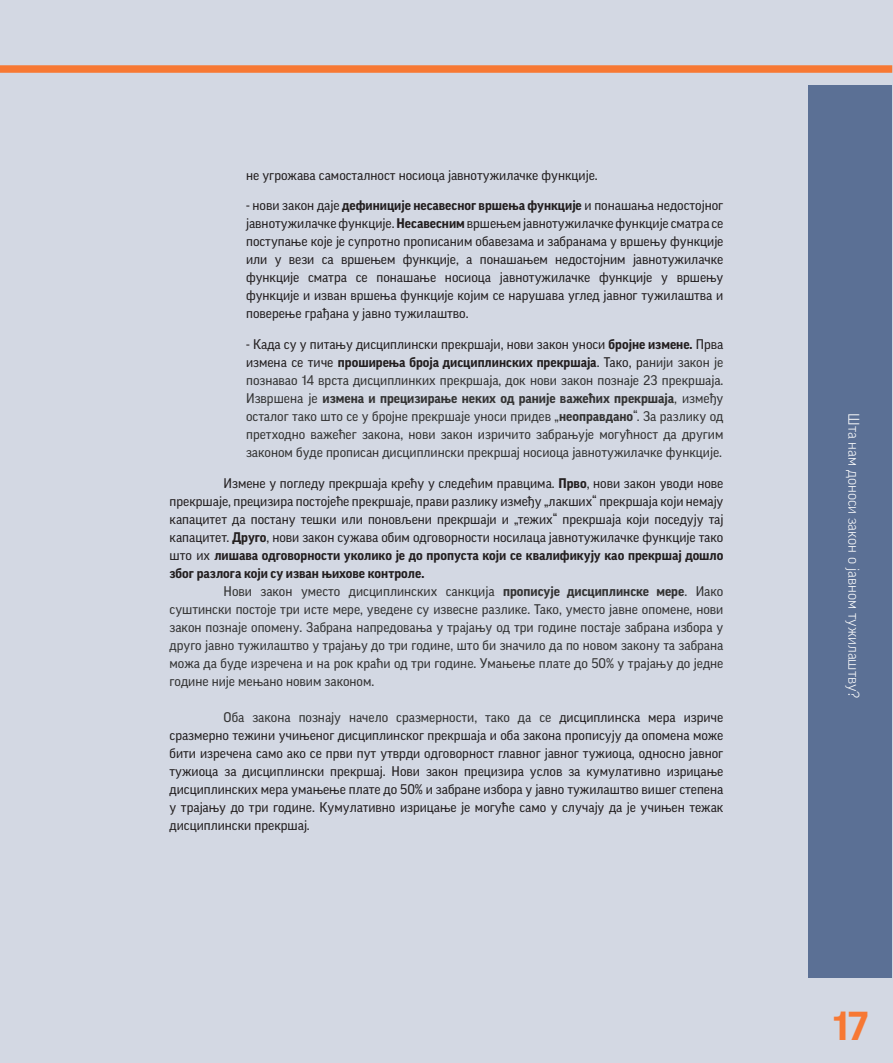
<style>
.page{position:relative;width:893px;height:1063px;background:#d3d8e3}
.page>*{position:absolute;margin:0;border:0;box-sizing:border-box;transform-origin:0 0}
.t1{font:700 39px "Good Pro";color:#f77833}
.t2{font:300 15px "Good Pro";color:#fff}
.t3{font:13.5px/18px "Good Pro News";color:#231f20;text-align:justify}
.t4{font:13.5px/18px "Good Pro News";color:#333;text-align:justify}
.s1{font-family:"Good Pro";font-weight:700}
.s2{color:#231f20}
.s3{font-family:"Good Pro";font-weight:700;color:#231f20}
.s4{color:#333}
</style>
<div class="page">
<div style="left:809px;top:85px;width:83px;height:892px;background:#5b7095"></div>
<div style="left:0;top:65px;width:892px;height:8px;background:#f77833"></div>
<p class="t3" style="left:246px;top:166px;width:353px">не угрожава самосталност носиоца јавнотужилачке функције.</p>
<p class="t3" style="left:246px;top:197px;width:479px">- нови закон даје <span class="s1">дефиниције несавесног вршења функције</span> и понашања недостојног јавнотужилачке функције. <span class="s1">Несавесним</span> вршењем јавнотужилачке функције сматра се поступање које је супротно прописаним обавезама и забранама у вршењу функције или у вези са вршењем функције, а понашањем недостојним јавнотужилачке функције сматра се понашање носиоца јавнотужилачке функције у вршењу функције и изван вршења функције којим се нарушава углед јавног тужилаштва и поверење грађана у јавно тужилаштво.</p>
<p class="t4" style="left:246px;top:335px;width:479px"><span class="s2">- Када су у питању дисциплински прекршаји, нови закон уноси</span> <span class="s3">бројне измене.</span> <span class="s2">Прва измена се тиче</span> <span class="s3">проширења броја дисциплинских прекршаја</span><span class="s2">. Тако, р</span>анији закон је познавао 14 врста дисциплинких прекршаја, док нови закон познаје 23 прекршаја.<br>Извршена је <span class="s1">измена и прецизирање неких од раније важећих прекршаја</span>, између осталог тако што се у бројне прекршаје уноси придев „<span class="s1">неоправдано</span>“. За разлику од претходно важећег закона, нови закон изричито забрањује могућност да другим законом буде прописан дисциплински прекршај носиоца јавнотужилачке функције.</p>
<p class="t3" style="left:170px;top:474px;width:555px;text-indent:54px">Измене у погледу прекршаја крећу у следећим правцима. <span class="s1">Прво</span>, нови закон уводи нове прекршаје, прецизира постојеће прекршаје, прави разлику између „лакших“ прекршаја који немају капацитет да постану тешки или поновљени прекршаји и „тежих“ прекршаја који поседују тај капацитет. <span class="s1">Друго</span>, нови закон сужава обим одговорности носилаца јавнотужилачке функције тако што их <span class="s1">лишава одговорности уколико је до пропуста који се квалификују као прекршај дошло због разлога који су изван њихове контроле.</span></p>
<p class="t4" style="left:170px;top:582px;width:555px;text-indent:54px">Нови закон уместо дисциплинских санкција <span class="s1">прописује дисциплинске мере</span>. Иако суштински постоје три исте мере, уведене су извесне разлике. Тако, уместо јавне опомене, нови закон познаје опомену. Забрана напредовања у трајању од три године постаје забрана избора у друго јавно тужилаштво у трајању до три године, што би значило да по новом закону та забрана можа да буде изречена и на рок краћи од три године. Умањење плате до 50% у трајању до једне године није мењано новим законом.</p>
<p class="t3" style="left:170px;top:708px;width:555px;text-indent:54px"><span class="s4">Оба закона познају начело сразмерности, тако да се</span> дисциплинска мера изриче сразмерно тежини учињеног дисциплинског прекршаја и оба закона прописују да опомена може бити изречена само ако се први пут утврди одговорност главног јавног тужиоца, односно јавног тужиоца за дисциплински прекршај. Нови закон прецизира услов за кумулативно изрицање дисциплинских мера умањење плате до 50% и забране избора у јавно тужилаштво вишег степена у трајању до три године. Кумулативно изрицање је могуће само у случају да је учињен тежак дисциплински прекршај.</p>
<p class="t2" style="left:862px;top:413px;width:287px;rotate:90deg">Шта нам доноси закон о јавном тужилаштву?</p>
<p class="t1" style="left:833px;top:1004px;width:36px">17</p>
</div>
